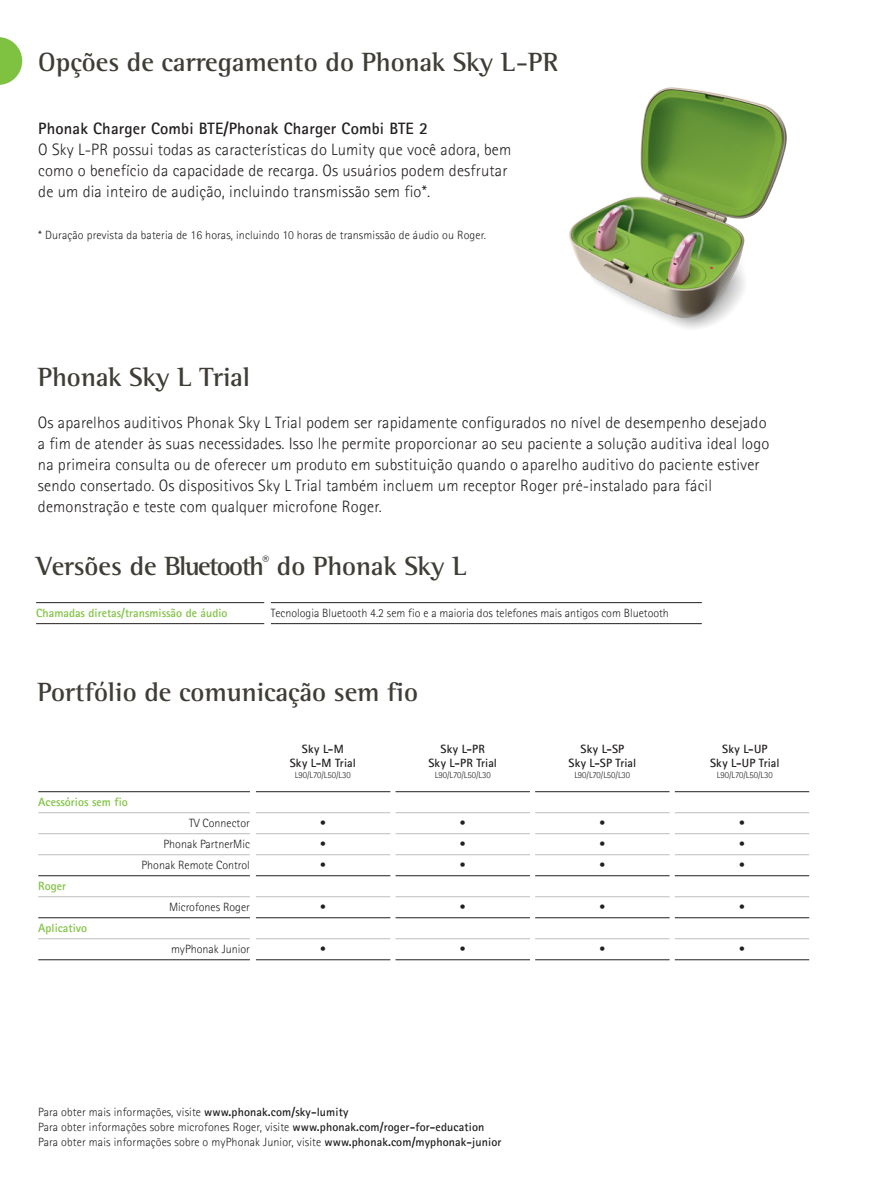
<style>
.page{position:relative;width:889px;height:1191px;background:#fff}
.page>*{position:absolute;margin:0;border:0;box-sizing:border-box;transform-origin:0 0}
.t1{font:700 27px "Rotis Semifor Phonak";color:#3f3d36}
.t2{font:300 16.5px/21px "Rotis Sansfor Phonak";letter-spacing:.01em;color:#231f20}
.t3{font:700 16.5px "Rotis Sansfor Phonak";letter-spacing:.01em;color:#231f20}
.t4{font:300 12px/21px "Rotis Sansfor Phonak";letter-spacing:.01em;color:#231f20;text-align:justify}
.t5{font:700 12px/14.4px "Rotis Sansfor Phonak";letter-spacing:.01em;color:#231f20;text-align:center}
.t6{font:700 12px "Rotis Sansfor Phonak";color:#7fc241}
.t7{font:300 9px "Rotis Sansfor Phonak";color:#231f20}
.s1{font-weight:700}
</style>
<div class="page">
<svg style="left:0;top:37px;width:22px;height:48px"></svg>
<hr style="left:256px;top:791px;width:134px;height:1px;background:#231f20">
<hr style="left:256px;top:812px;width:134px;height:1px;background:#bcbdc0">
<hr style="left:256px;top:833px;width:134px;height:1px;background:#bcbdc0">
<hr style="left:256px;top:854px;width:134px;height:1px;background:#bcbdc0">
<hr style="left:256px;top:875px;width:134px;height:1px;background:#231f20">
<hr style="left:256px;top:896px;width:134px;height:1px;background:#bcbdc0">
<hr style="left:256px;top:917px;width:134px;height:1px;background:#231f20">
<hr style="left:256px;top:938px;width:134px;height:1px;background:#bcbdc0">
<hr style="left:256px;top:959px;width:134px;height:1px;background:#231f20">
<hr style="left:535px;top:791px;width:134px;height:1px;background:#231f20">
<hr style="left:535px;top:812px;width:134px;height:1px;background:#bcbdc0">
<hr style="left:535px;top:833px;width:134px;height:1px;background:#bcbdc0">
<hr style="left:535px;top:854px;width:134px;height:1px;background:#bcbdc0">
<hr style="left:535px;top:875px;width:134px;height:1px;background:#231f20">
<hr style="left:535px;top:896px;width:134px;height:1px;background:#bcbdc0">
<hr style="left:535px;top:917px;width:134px;height:1px;background:#231f20">
<hr style="left:535px;top:938px;width:134px;height:1px;background:#bcbdc0">
<hr style="left:535px;top:959px;width:134px;height:1px;background:#231f20">
<hr style="left:395px;top:791px;width:135px;height:1px;background:#231f20">
<hr style="left:395px;top:812px;width:135px;height:1px;background:#bcbdc0">
<hr style="left:395px;top:833px;width:135px;height:1px;background:#bcbdc0">
<hr style="left:395px;top:854px;width:135px;height:1px;background:#bcbdc0">
<hr style="left:395px;top:875px;width:135px;height:1px;background:#231f20">
<hr style="left:395px;top:896px;width:135px;height:1px;background:#bcbdc0">
<hr style="left:395px;top:917px;width:135px;height:1px;background:#231f20">
<hr style="left:395px;top:938px;width:135px;height:1px;background:#bcbdc0">
<hr style="left:395px;top:959px;width:135px;height:1px;background:#231f20">
<hr style="left:675px;top:791px;width:134px;height:1px;background:#231f20">
<hr style="left:675px;top:812px;width:134px;height:1px;background:#bcbdc0">
<hr style="left:675px;top:833px;width:134px;height:1px;background:#bcbdc0">
<hr style="left:675px;top:854px;width:134px;height:1px;background:#bcbdc0">
<hr style="left:675px;top:875px;width:134px;height:1px;background:#231f20">
<hr style="left:675px;top:896px;width:134px;height:1px;background:#bcbdc0">
<hr style="left:675px;top:917px;width:134px;height:1px;background:#231f20">
<hr style="left:675px;top:938px;width:134px;height:1px;background:#bcbdc0">
<hr style="left:675px;top:959px;width:134px;height:1px;background:#231f20">
<hr style="left:38px;top:791px;width:212px;height:1px;background:#231f20">
<hr style="left:38px;top:812px;width:212px;height:1px;background:#bcbdc0">
<hr style="left:38px;top:833px;width:212px;height:1px;background:#bcbdc0">
<hr style="left:38px;top:854px;width:212px;height:1px;background:#bcbdc0">
<hr style="left:38px;top:875px;width:212px;height:1px;background:#231f20">
<hr style="left:38px;top:896px;width:212px;height:1px;background:#bcbdc0">
<hr style="left:38px;top:917px;width:212px;height:1px;background:#231f20">
<hr style="left:38px;top:938px;width:212px;height:1px;background:#bcbdc0">
<hr style="left:38px;top:959px;width:212px;height:1px;background:#231f20">
<img style="left:569px;top:87px;width:218px;height:242px">
<hr style="left:36px;top:602px;width:228px;height:1px;background:#231f20">
<hr style="left:36px;top:623px;width:228px;height:1px;background:#231f20">
<hr style="left:271px;top:602px;width:431px;height:1px;background:#231f20">
<hr style="left:271px;top:623px;width:431px;height:1px;background:#231f20">
<h1 class="t1" style="left:38px;top:45px;width:521px">Opções de carregamento do Phonak Sky L-PR</h1>
<p class="t3" style="left:38px;top:118px;width:391px">Phonak Charger Combi BTE/Phonak Charger Combi BTE 2</p>
<p class="t2" style="left:38px;top:139px;width:474px">O Sky L-PR possui todas as características do Lumity que você adora, bem como o benefício da capacidade de recarga. Os usuários podem desfrutar de um dia inteiro de audição, incluindo transmissão sem fio*.</p>
<p class="t4" style="left:38px;top:224px;width:449px">* Duração prevista da bateria de 16 horas, incluindo 10 horas de transmissão de áudio ou Roger.</p>
<h1 class="t1" style="left:38px;top:360px;width:214px">Phonak Sky L Trial</h1>
<p class="t2" style="left:38px;top:412px;width:733px">Os aparelhos auditivos Phonak Sky L Trial podem ser rapidamente configurados no nível de desempenho desejado a fim de atender às suas necessidades. Isso lhe permite proporcionar ao seu paciente a solução auditiva ideal logo na primeira consulta ou de oferecer um produto em substituição quando o aparelho auditivo do paciente estiver sendo consertado. Os dispositivos Sky L Trial também incluem um receptor Roger pré-instalado para fácil demonstração e teste com qualquer microfone Roger.</p>
<h1 class="t1" style="left:36px;top:549px;width:432px">Versões de Bluetooth<sup>®</sup> do Phonak Sky L</h1>
<p class="t6" style="left:36px;top:605px;width:193px">Chamadas diretas/transmissão de áudio</p>
<p class="t4" style="left:271px;top:602px;width:399px">Tecnologia Bluetooth 4.2 sem fio e a maioria dos telefones mais antigos com Bluetooth</p>
<h1 class="t1" style="left:38px;top:675px;width:382px">Portfólio de comunicação sem fio</h1>
<p class="t6" style="left:38px;top:794px;width:91px">Acessórios sem fio</p>
<p class="t6" style="left:38px;top:878px;width:29px">Roger</p>
<p class="t6" style="left:38px;top:920px;width:50px">Aplicativo</p>
<p class="t4" style="left:141px;top:812px;width:110px;text-align:right">TV Connector<br>Phonak PartnerMic<br>Phonak Remote Control</p>
<p class="t4" style="left:169px;top:896px;width:82px">Microfones Roger</p>
<p class="t4" style="left:171px;top:938px;width:80px">myPhonak Junior</p>
<p class="t5" style="left:290px;top:741px;width:67px">Sky L-M<br>Sky L-M Trial</p>
<p class="t7" style="left:295px;top:769px;width:57px">L90/L70/L50/L30</p>
<p class="t4" style="left:320px;top:812px;width:7px">• • •</p>
<p class="t4" style="left:320px;top:896px;width:7px">•</p>
<p class="t4" style="left:320px;top:938px;width:7px">•</p>
<p class="t5" style="left:428px;top:741px;width:70px">Sky L-PR<br>Sky L-PR Trial</p>
<p class="t7" style="left:435px;top:769px;width:57px">L90/L70/L50/L30</p>
<p class="t4" style="left:460px;top:812px;width:7px">• • •</p>
<p class="t4" style="left:460px;top:896px;width:7px">•</p>
<p class="t4" style="left:460px;top:938px;width:7px">•</p>
<p class="t4" style="left:38px;top:1105px;width:465px;line-height:15px;text-align:left">Para obter mais informações, visite <span class="s1">www.phonak.com/sky-lumity<br></span>Para obter informações sobre microfones Roger, visite <span class="s1">www.phonak.com/roger-for-education<br></span>Para obter mais informações sobre o myPhonak Junior, visite <span class="s1">www.phonak.com/myphonak-junior</span></p>
<p class="t5" style="left:568px;top:741px;width:69px">Sky L-SP<br>Sky L-SP Trial</p>
<p class="t7" style="left:574px;top:769px;width:57px">L90/L70/L50/L30</p>
<p class="t4" style="left:599px;top:812px;width:7px">• • •</p>
<p class="t4" style="left:599px;top:896px;width:7px">•</p>
<p class="t4" style="left:599px;top:938px;width:7px">•</p>
<p class="t5" style="left:710px;top:741px;width:71px">Sky L-UP<br>Sky L-UP Trial</p>
<p class="t7" style="left:717px;top:769px;width:57px">L90/L70/L50/L30</p>
<p class="t4" style="left:739px;top:812px;width:7px">• • •</p>
<p class="t4" style="left:739px;top:896px;width:7px">•</p>
<p class="t4" style="left:739px;top:938px;width:7px">•</p>
</div>
